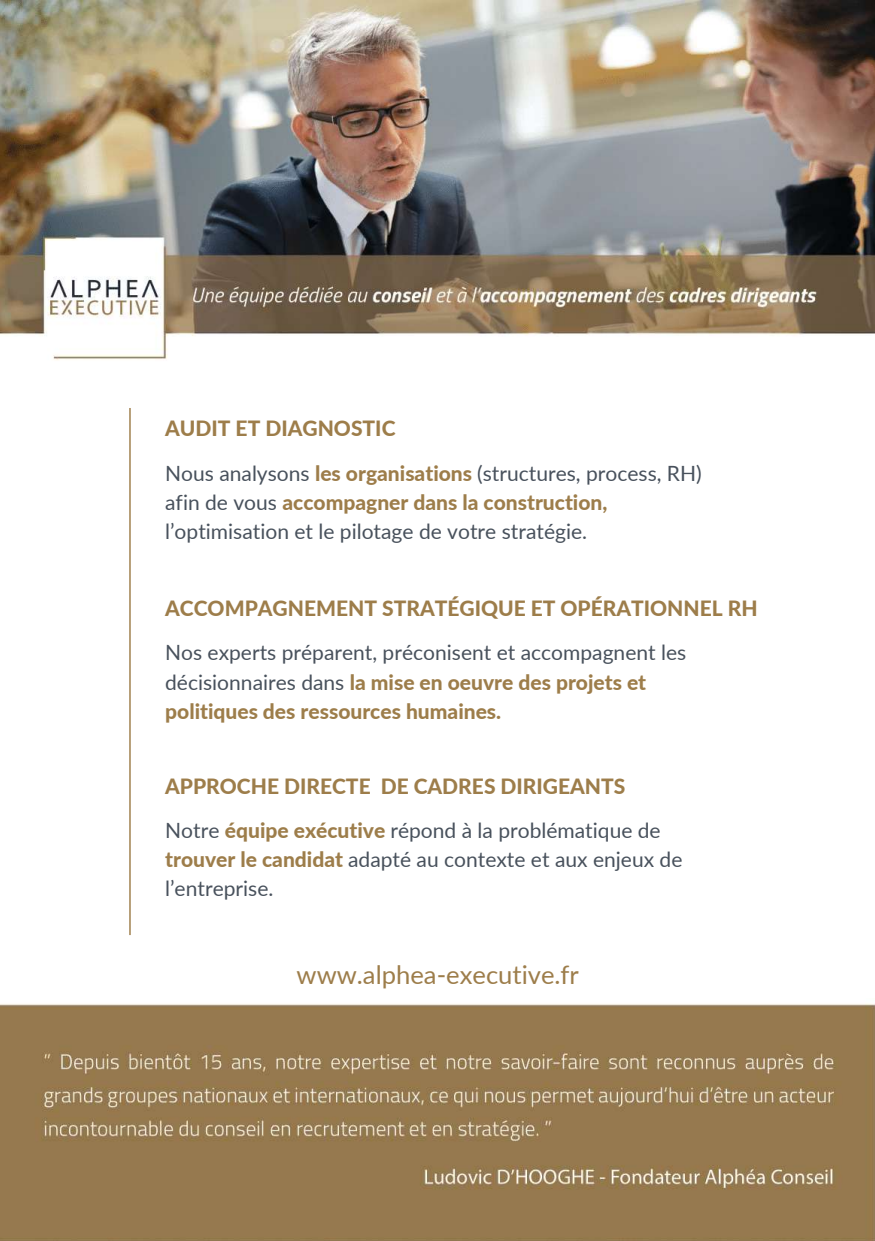
<style>
.page{position:relative;width:875px;height:1241px;background:#fff}
.page>*{position:absolute;margin:0;border:0;box-sizing:border-box;transform-origin:0 0}
.t1{font:25.6px "Lato";color:#9d7d4a}
.t2{font:21px/29.3px "Lato";color:#48515c}
.t3{font:800 21px "Lato";color:#9d7d4a}
.s1{font-weight:800;color:#9d7d4a}
</style>
<div class="page">
<img style="left:0;top:0;width:874px;height:1240px">
<div style="left:0;top:369px;width:874px;height:628px;background:#fff"></div>
<svg style="left:129px;top:408px;width:2px;height:527px"></svg>
<p class="t3" style="left:165px;top:415px;width:232px">AUDIT ET DIAGNOSTIC</p>
<p class="t2" style="left:165px;top:458px;width:538px">Nous analysons <span class="s1">les organisations</span> (structures, process, RH) afin de vous <span class="s1">accompagner dans la construction, </span>l’optimisation et le pilotage de votre stratégie.</p>
<p class="t3" style="left:165px;top:595px;width:594px">ACCOMPAGNEMENT STRATÉGIQUE ET OPÉRATIONNEL RH</p>
<p class="t2" style="left:165px;top:637px;width:522px">Nos experts préparent, préconisent et accompagnent les décisionnaires dans <span class="s1">la mise en oeuvre des projets et politiques des ressources humaines.</span></p>
<p class="t3" style="left:165px;top:773px;width:461px">APPROCHE DIRECTE DE CADRES DIRIGEANTS</p>
<p class="t2" style="left:165px;top:814px;width:518px">Notre <span class="s1">équipe exécutive</span> répond à la problématique de <span class="s1">trouver le candidat</span> adapté au contexte et aux enjeux de l’entreprise.</p>
<p class="t1" style="left:296px;top:959px;width:284px">www.alphea-executive.fr</p>
</div>
